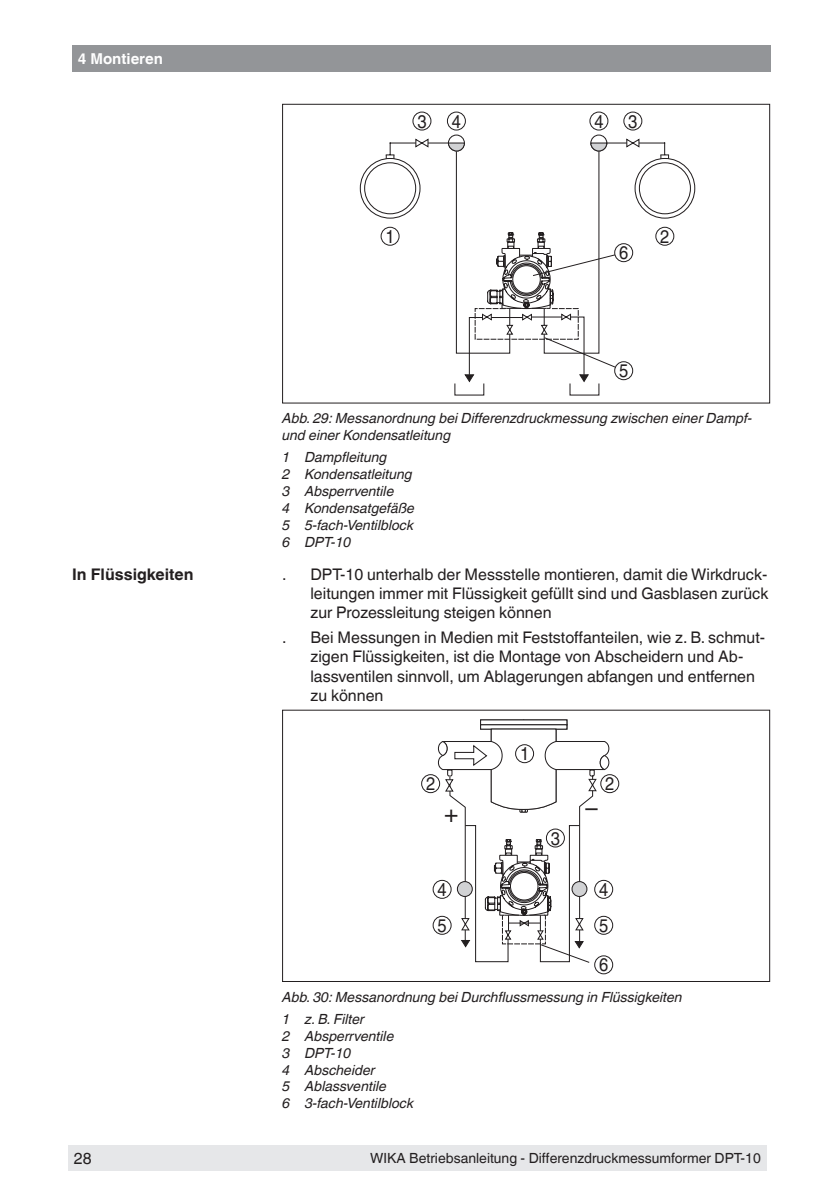
<style>
.page{position:relative;width:840px;height:1191px;background:#fff}
.page>*{position:absolute;margin:0;border:0;box-sizing:border-box;transform-origin:0 0}
.bild{font:24.4px "Helvetica Linotype";color:#231f20}
.bild-2{font:18.4px/36px "Helvetica Linotype";color:#231f20;scale:.9 1}
.schritt_normal{font:16px/19.2px "Helvetica Linotype";color:#231f20;text-align:justify}
.marginaltext{font:700 16px "Helvetica Linotype";color:#231f20}
.K1_Wika{font:700 15px "Helvetica Linotype";color:#fff}
.Bildunterschrift_nor{font:italic 14px/16.8px "Helvetica Linotype";color:#231f20}
.legende_normal{font:italic 14px "Helvetica Linotype";color:#231f20}
.Fuss_F_right{font:14px "Helvetica Linotype";color:#231f20}
.legende_normal_last{font:italic 14px "Helvetica Linotype";color:#231f20}
</style>
<div class="page">
<div style="left:68px;top:1145px;width:43px;height:26px;background:#e6e7e9"></div>
<div style="left:72px;top:45px;width:697px;height:27px;background:#939598"></div>
<div style="left:111px;top:1145px;width:655px;height:26px;background:#e6e7e9"></div>
<div style="left:412px;top:112px;width:19px;height:18px;border:1px solid #231f20;border-radius:50%"></div>
<div style="left:623px;top:112px;width:18px;height:18px;border:1px solid #231f20;border-radius:50%"></div>
<div style="left:447px;top:112px;width:18px;height:18px;border:1px solid #231f20;border-radius:50%"></div>
<div style="left:589px;top:112px;width:19px;height:18px;border:1px solid #231f20;border-radius:50%"></div>
<div style="left:447px;top:134px;width:17px;height:17px;border:1px solid #231f20;border-radius:50%"></div>
<div style="left:590px;top:134px;width:17px;height:17px;border:1px solid #231f20;border-radius:50%"></div>
<svg style="left:359px;top:138px;width:336px;height:257px"></svg>
<div style="left:282px;top:104px;width:487px;height:299px;border:1px solid #231f20"></div>
<svg style="left:480px;top:719px;width:87px;height:5px"></svg>
<svg style="left:480px;top:724px;width:87px;height:4px"></svg>
<div style="left:600px;top:774px;width:18px;height:19px;border:1px solid #231f20;border-radius:50%"></div>
<div style="left:594px;top:880px;width:18px;height:18px;border:1px solid #231f20;border-radius:50%"></div>
<div style="left:594px;top:916px;width:18px;height:18px;border:1px solid #231f20;border-radius:50%"></div>
<div style="left:594px;top:955px;width:18px;height:19px;border:1px solid #231f20;border-radius:50%"></div>
<div style="left:432px;top:880px;width:19px;height:18px;border:1px solid #231f20;border-radius:50%"></div>
<div style="left:432px;top:916px;width:19px;height:18px;border:1px solid #231f20;border-radius:50%"></div>
<div style="left:421px;top:774px;width:18px;height:19px;border:1px solid #231f20;border-radius:50%"></div>
<svg style="left:437px;top:728px;width:172px;height:235px"></svg>
<div style="left:282px;top:709px;width:487px;height:273px;border:1px solid #231f20"></div>
<p class="K1_Wika" style="left:78px;top:50px;width:86px">4 Montieren</p>
<p class="marginaltext" style="left:72px;top:565px;width:123px">In Flüssigkeiten</p>
<p class="schritt_normal" style="left:74px;top:1149px;width:19px">28</p>
<p class="bild-2" style="left:451px;top:103px;width:12px">4</p>
<p class="bild-2" style="left:594px;top:103px;width:12px">4</p>
<p class="bild-2" style="left:417px;top:103px;width:12px">3</p>
<p class="bild-2" style="left:628px;top:103px;width:12px">3</p>
<p class="bild-2" style="left:385px;top:218px;width:12px">1</p>
<p class="bild-2" style="left:660px;top:218px;width:12px">2</p>
<p class="bild-2" style="left:618px;top:235px;width:12px">6</p>
<p class="bild-2" style="left:618px;top:353px;width:12px">5</p>
<p class="Bildunterschrift_nor" style="left:282px;top:410px;width:471px">Abb. 29: Messanordnung bei Differenzdruckmessung zwischen einer Dampf&shy;und einer Kondensatleitung</p>
<p class="legende_normal" style="left:282px;top:449px;width:106px">1 Dampfleitung</p>
<p class="legende_normal" style="left:282px;top:466px;width:132px">2 Kondensatleitung</p>
<p class="legende_normal" style="left:282px;top:483px;width:113px">3 Absperrventile</p>
<p class="legende_normal" style="left:282px;top:500px;width:134px">4 Kondensatgefäße</p>
<p class="legende_normal" style="left:282px;top:516px;width:133px">5 5-fach-Ventilblock</p>
<p class="legende_normal_last" style="left:282px;top:533px;width:70px">6 DPT-10</p>
<p class="schritt_normal" style="left:282px;top:565px;width:6px">.</p>
<p class="schritt_normal" style="left:310px;top:565px;width:459px">DPT-10 unterhalb der Messstelle montieren, damit die Wirkdruck&shy;leitungen immer mit Flüssigkeit gefüllt sind und Gasblasen zurück zur Prozessleitung steigen können</p>
<p class="schritt_normal" style="left:282px;top:628px;width:6px">.</p>
<p class="schritt_normal" style="left:310px;top:628px;width:456px;text-align:left">Bei Messungen in Medien mit Feststoffanteilen, wie z. B. schmut&shy;zigen Flüssigkeiten, ist die Montage von Abscheidern und Ab&shy;lassventilen sinnvoll, um Ablagerungen abfangen und entfernen zu können</p>
<p class="bild-2" style="left:426px;top:765px;width:12px">2</p>
<p class="bild-2" style="left:519px;top:736px;width:12px">1</p>
<p class="bild-2" style="left:605px;top:765px;width:12px">2</p>
<p class="bild" style="left:444px;top:799px;width:16px">+</p>
<p class="bild" style="left:585px;top:793px;width:14px">–</p>
<p class="bild-2" style="left:550px;top:820px;width:12px">3</p>
<p class="bild-2" style="left:437px;top:871px;width:12px">4<br>5</p>
<p class="bild-2" style="left:598px;top:871px;width:12px">4<br>5</p>
<p class="bild-2" style="left:598px;top:947px;width:12px">6</p>
<p class="Bildunterschrift_nor" style="left:282px;top:988px;width:401px">Abb. 30: Messanordnung bei Durchflussmessung in Flüssigkeiten</p>
<p class="legende_normal" style="left:282px;top:1011px;width:84px">1 z. B. Filter</p>
<p class="legende_normal" style="left:282px;top:1028px;width:113px">2 Absperrventile</p>
<p class="legende_normal" style="left:282px;top:1044px;width:70px">3 DPT-10</p>
<p class="legende_normal" style="left:282px;top:1061px;width:94px">4 Abscheider</p>
<p class="legende_normal" style="left:282px;top:1078px;width:106px">5 Ablassventile</p>
<p class="legende_normal_last" style="left:282px;top:1095px;width:133px">6 3-fach-Ventilblock</p>
<p class="Fuss_F_right" style="left:370px;top:1150px;width:392px">WIKA Betriebsanleitung - Differenzdruckmessumformer DPT-10</p>
</div>
